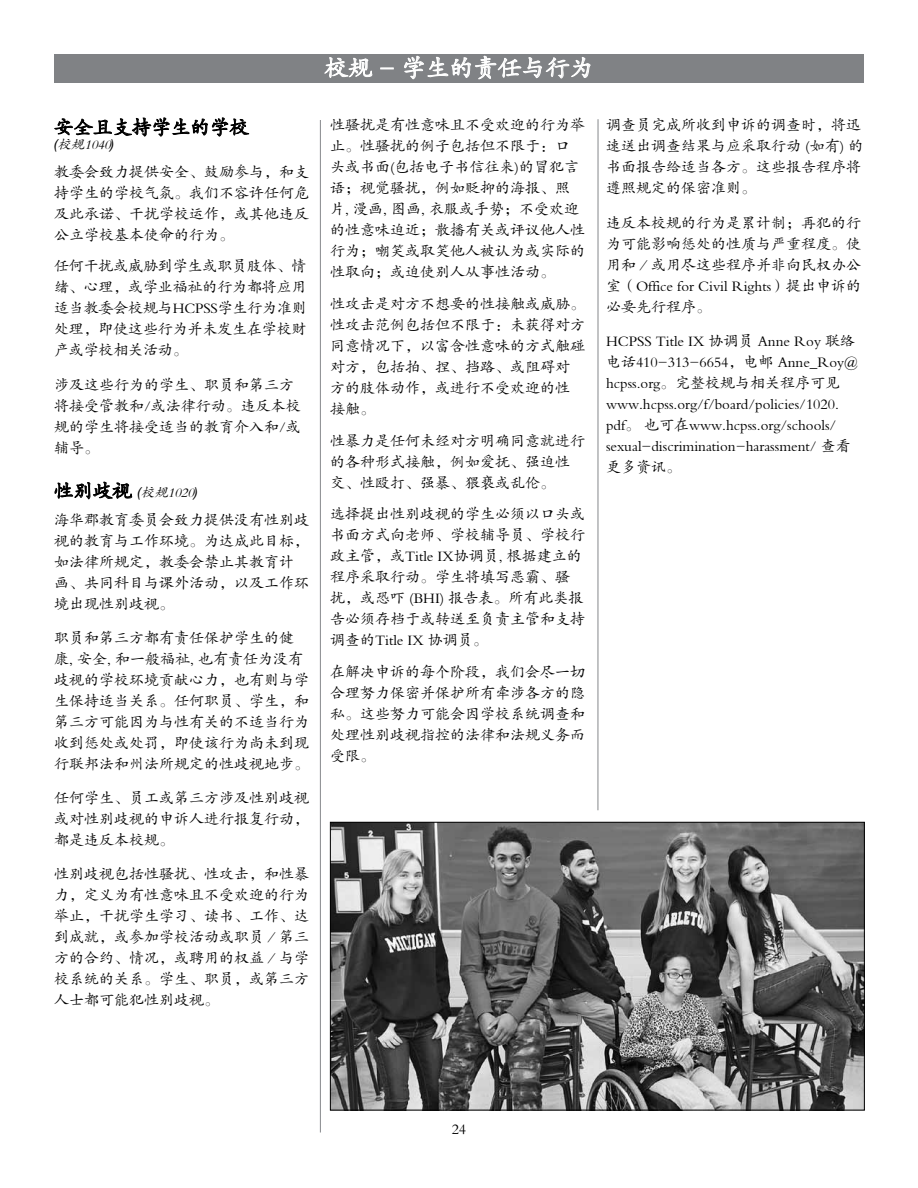
<style>
.page{position:relative;width:918px;height:1188px;background:#fff}
.page>*{position:absolute;margin:0;border:0;box-sizing:border-box;transform-origin:0 0}
.t1{font:24px "FZKTJW GB1 0";color:#fff}
.t2{font:19.5px "FZKTJW GB1 0";color:#000}
.t3{font:15px/21px "FZKTJW GB1 0";color:#000}
.t4{font:italic 13.5px "FZKTJW GB1 0";color:#000}
.s1{font-family:"Helvetica Neue LT Std"}
.s2{font-style:normal;font-size:19.5px}
</style>
<div class="page">
<div style="left:54px;top:54px;width:810px;height:28px;background:#808285"></div>
<svg style="left:324px;top:57px;width:49px;height:21px"></svg>
<svg style="left:380px;top:67px;width:14px;height:2px"></svg>
<svg style="left:404px;top:55px;width:187px;height:28px"></svg>
<svg style="left:55px;top:117px;width:194px;height:20px"></svg>
<svg style="left:55px;top:481px;width:77px;height:19px"></svg>
<hr style="left:320px;top:120px;width:1px;height:1012px;background:#939598">
<hr style="left:597px;top:119px;width:2px;height:691px;background:#939598">
<img style="left:332px;top:824px;width:531px;height:284px">
<div style="left:330px;top:822px;width:535px;height:288px;border:1px solid #000"></div>
<h2 class="t2" style="left:54px;top:117px;width:196px">安全且支持学生的学校</h2>
<p class="t4" style="left:54px;top:137px;width:62px"><span class="s1">(</span>校规1040<span class="s1">)</span></p>
<p class="t3" style="left:54px;top:161px;width:256px;text-align:justify">教委会致力提供安全、鼓励参与，和支持学生的学校气氛。我们不容许任何危及此承诺、干扰学校运作，或其他违反公立学校基本使命的行为。</p>
<p class="t3" style="left:54px;top:256px;width:254px;text-align:justify">任何干扰或威胁到学生或职员肢体、情绪、心理，或学业福祉的行为都将应用适当教委会校规与HCPSS学生行为准则处理，即使这些行为并未发生在学校财产或学校相关活动。</p>
<p class="t3" style="left:54px;top:375px;width:248px">涉及这些行为的学生、职员和第三方将接受管教和/或法律行动。违反本校规的学生将接受适当的教育介入和/或辅导。</p>
<p class="t4" style="left:54px;top:486px;width:145px"><span class="s2">性别歧视</span> <span class="s1">(</span>校规1020<span class="s1">)</span></p>
<p class="t3" style="left:54px;top:510px;width:256px">海华郡教育委员会致力提供没有性别歧视的教育与工作环境。为达成此目标，如法律所规定，教委会禁止其教育计画、共同科目与课外活动，以及工作环境出现性别歧视。</p>
<p class="t3" style="left:54px;top:628px;width:256px">职员和第三方都有责任保护学生的健康, 安全, 和一般福祉, 也有责任为没有歧视的学校环境贡献心力，也有则与学生保持适当关系。任何职员、学生，和第三方可能因为与性有关的不适当行为收到惩处或处罚，即使该行为尚未到现行联邦法和州法所规定的性歧视地步。</p>
<p class="t3" style="left:54px;top:788px;width:256px;text-align:justify">任何学生、员工或第三方涉及性别歧视或对性别歧视的申诉人进行报复行动，都是违反本校规。</p>
<p class="t3" style="left:54px;top:864px;width:256px;text-align:justify">性别歧视包括性骚扰、性攻击，和性暴力，定义为有性意味且不受欢迎的行为举止，干扰学生学习、读书、工作、达到成就，或参加学校活动或职员／第三方的合约、情况，或聘用的权益／与学校系统的关系。学生、职员，或第三方人士都可能犯性别歧视。</p>
<h1 class="t1" style="left:324px;top:55px;width:271px">校规 - 学生的责任与行为</h1>
<p class="t3" style="left:330px;top:115px;width:256px">性骚扰是有性意味且不受欢迎的行为举止。性骚扰的例子包括但不限于：口头或书面(包括电子书信往来)的冒犯言语；视觉骚扰，例如贬抑的海报、照片, 漫画, 图画, 衣服或手势；不受欢迎的性意味迫近；散播有关或评议他人性行为；嘲笑或取笑他人被认为或实际的性取向；或迫使别人从事性活动。</p>
<p class="t3" style="left:330px;top:294px;width:256px">性攻击是对方不想要的性接触或威胁。性攻击范例包括但不限于：未获得对方同意情况下，以富含性意味的方式触碰对方，包括拍、捏、挡路、或阻碍对方的肢体动作，或进行不受欢迎的性接触。</p>
<p class="t3" style="left:330px;top:430px;width:256px">性暴力是任何未经对方明确同意就进行的各种形式接触，例如爱抚、强迫性交、性殴打、强暴、猥亵或乱伦。</p>
<p class="t3" style="left:330px;top:504px;width:256px">选择提出性别歧视的学生必须以口头或书面方式向老师、学校辅导员、学校行政主管，或Title IX协调员, 根据建立的程序采取行动。学生将填写恶霸、骚扰，或恐吓 (BHI) 报告表。所有此类报告必须存档于或转送至负责主管和支持调查的Title IX 协调员。</p>
<p class="t3" style="left:330px;top:662px;width:256px;text-align:justify">在解决申诉的每个阶段，我们会尽一切合理努力保密并保护所有牵涉各方的隐私。这些努力可能会因学校系统调查和处理性别歧视指控的法律和法规义务而受限。</p>
<p class="t3" style="left:606px;top:115px;width:259px">调查员完成所收到申诉的调查时，将迅速送出调查结果与应采取行动 (如有) 的书面报告给适当各方。这些报告程序将遵照规定的保密准则。</p>
<p class="t3" style="left:606px;top:212px;width:257px;text-align:justify">违反本校规的行为是累计制；再犯的行为可能影响惩处的性质与严重程度。使用和／或用尽这些程序并非向民权办公室（Office for Civil Rights）提出申诉的必要先行程序。</p>
<p class="t3" style="left:606px;top:331px;width:253px">HCPSS Title IX 协调员 Anne Roy 联络电话410-313-6654，电邮 Anne_Roy@ hcpss.org。完整校规与相关程序可见www.hcpss.org/f/board/policies/1020. pdf。 也可在www.hcpss.org/schools/ sexual-discrimination-harassment/ 查看更多资讯。</p>
<p class="t3" style="left:452px;top:1119px;width:16px">24</p>
</div>
